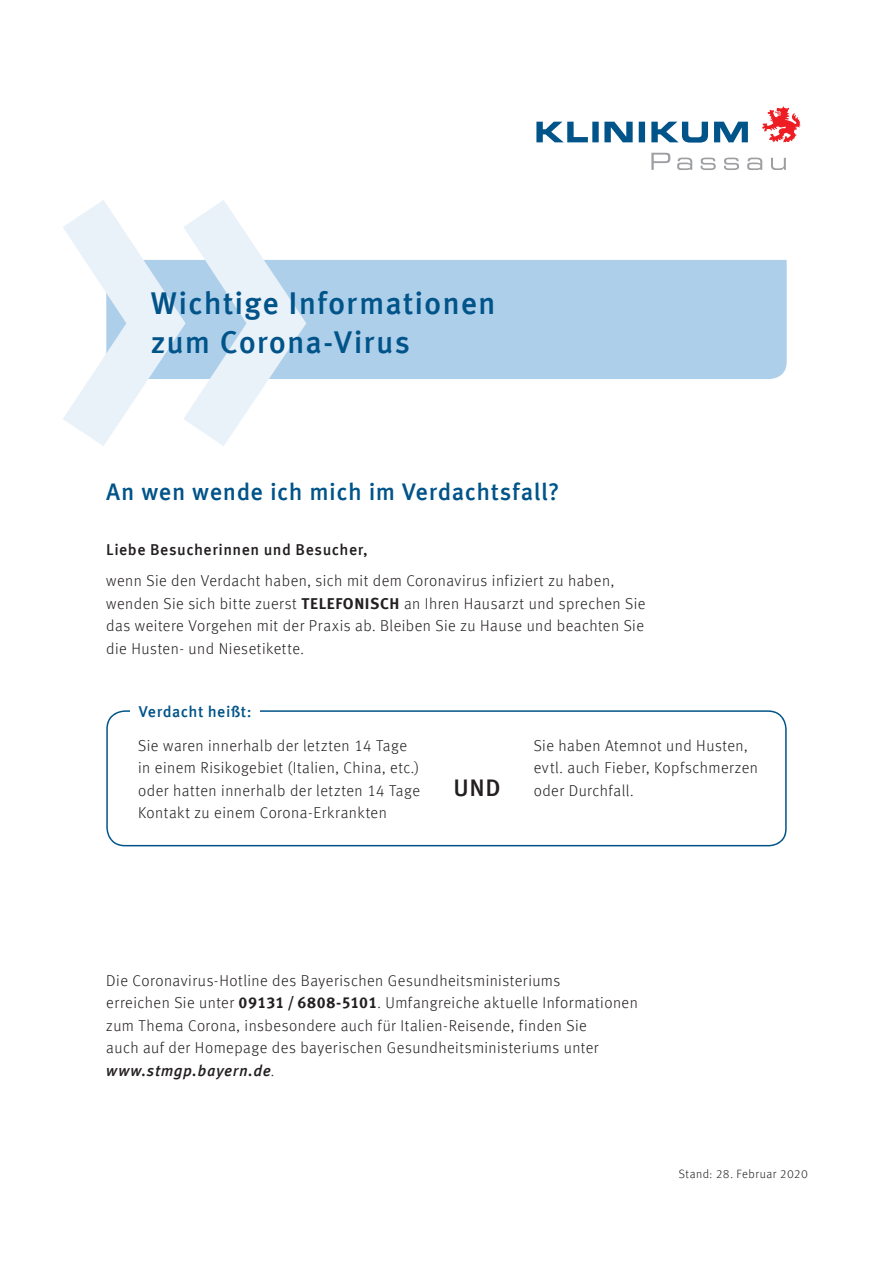
<style>
.page{position:relative;width:893px;height:1263px;background:#fff}
.page>*{position:absolute;margin:0;border:0;box-sizing:border-box;transform-origin:0 0}
.t1{font:500 31.5px/39px "Meta Offc";letter-spacing:.03em;color:#015489}
.t2{font:500 24px "Meta Offc";letter-spacing:.02em;color:#015489}
.t3{font:500 24px "Meta Offc";color:#231f20}
.t4{font:300 15.75px/22.5px "Meta Offc";letter-spacing:.03em;color:#231f20}
.t5{font:500 15.75px "Meta Offc";letter-spacing:.03em;color:#231f20}
.t6{font:500 15.75px "Meta Offc";letter-spacing:.03em;color:#015489}
.t7{font:300 12px "Meta Offc";letter-spacing:.04em;color:#231f20}
.s1{font-weight:700}
.s2{font-weight:500;font-style:italic}
</style>
<div class="page">
<div style="left:306px;top:260px;width:481px;height:119px;background:#adcfea"></div>
<svg style="left:536px;top:122px;width:212px;height:21px"></svg>
<svg style="left:651px;top:153px;width:135px;height:17px"></svg>
<svg style="left:762px;top:106px;width:39px;height:36px"></svg>
<svg style="left:63px;top:200px;width:243px;height:246px"></svg>
<svg style="left:106px;top:710px;width:681px;height:136px"></svg>
<div style="left:130px;top:697px;width:130px;height:29px;background:#fff"></div>
<h1 class="t1" style="left:151px;top:285px;width:346px">Wichtige Informationen zum Corona-Virus</h1>
<h2 class="t2" style="left:106px;top:478px;width:455px">An wen wende ich mich im Verdachtsfall?</h2>
<p class="t5" style="left:106px;top:541px;width:263px">Liebe Besucherinnen und Besucher,</p>
<p class="t4" style="left:106px;top:570px;width:541px">wenn Sie den Verdacht haben, sich mit dem Coronavirus infiziert zu haben, wenden Sie sich bitte zuerst <span class="s1">TELEFONISCH</span> an Ihren Hausarzt und sprechen Sie das weitere Vorgehen mit der Praxis ab. Bleiben Sie zu Hause und beachten Sie die Husten- und Niesetikette.</p>
<p class="t6" style="left:139px;top:703px;width:114px">Verdacht heißt:</p>
<p class="t4" style="left:138px;top:734px;width:283px">Sie waren innerhalb der letzten 14 Tage in einem Risikogebiet (Italien, China, etc.) oder hatten innerhalb der letzten 14 Tage Kontakt zu einem Corona-Erkrankten</p>
<p class="t4" style="left:534px;top:734px;width:226px">Sie haben Atemnot und Husten, evtl. auch Fieber, Kopfschmerzen oder Durchfall.</p>
<h2 class="t3" style="left:454px;top:773px;width:49px">UND</h2>
<p class="t4" style="left:106px;top:969px;width:533px">Die Coronavirus-Hotline des Bayerischen Gesundheitsministeriums<br>erreichen Sie unter <span class="s1">09131 / 6808-5101</span>. Umfangreiche aktuelle Informationen zum Thema Corona, insbesondere auch für Italien-Reisende, finden Sie<br>auch auf der Homepage des bayerischen Gesundheitsministeriums unter <span class="s2">www.stmgp.bayern.de</span>.</p>
<p class="t7" style="left:679px;top:1167px;width:130px">Stand: 28. Februar 2020</p>
</div>
